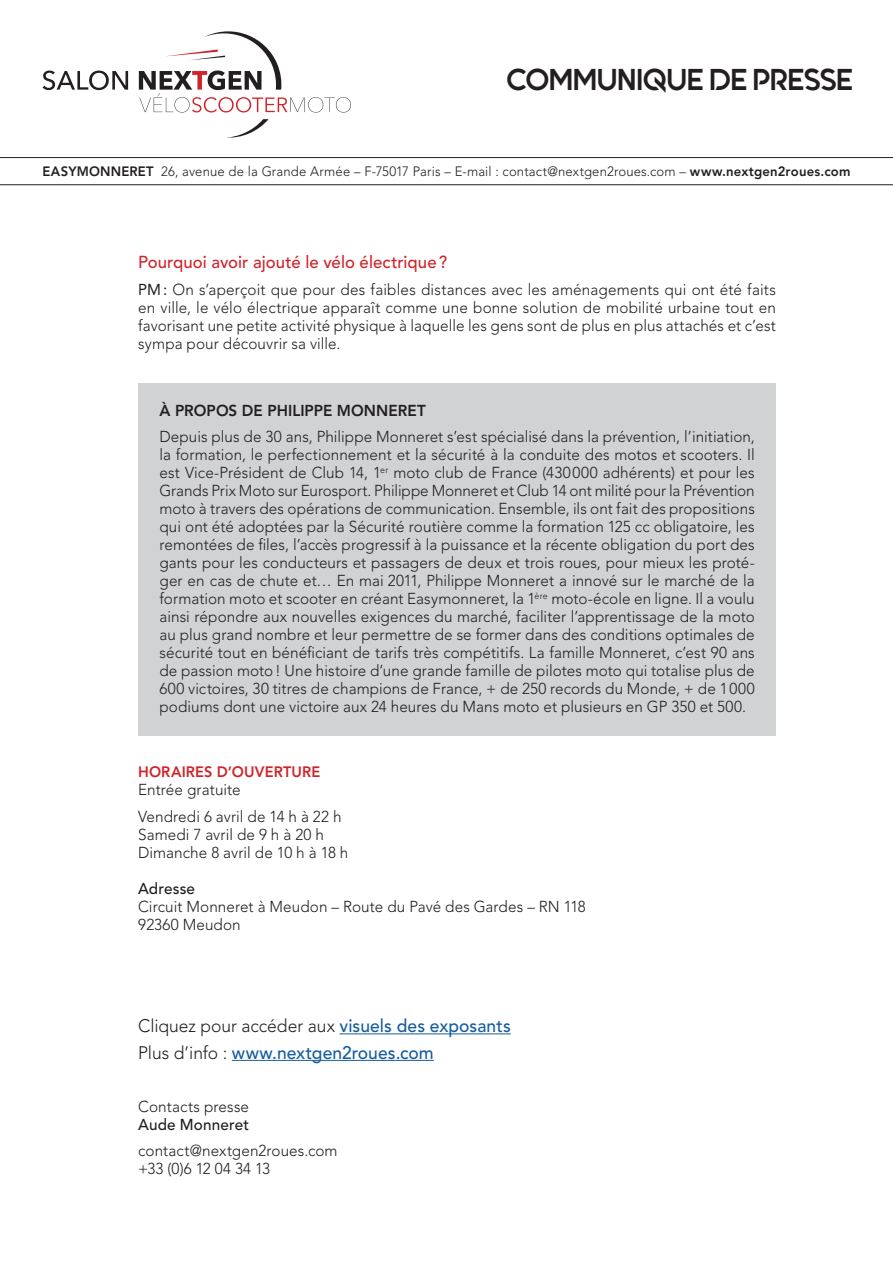
<style>
.page{position:relative;width:893px;height:1263px;background:#fff}
.page>*{position:absolute;margin:0;border:0;box-sizing:border-box;transform-origin:0 0}
.t1{font:700 30px "Quantify";letter-spacing:.015em;color:#231f20}
.t2{font:300 18px "Avenir LT Std";color:#231f20}
.t3{font:500 18px "Avenir LT Std";letter-spacing:.005em;color:#175d9e}
.t4{font:500 17.25px "Avenir LT Std";letter-spacing:.005em;color:#d1232a}
.t5{font:300 15.75px/18px "Avenir LT Std";letter-spacing:.005em;color:#231f20;text-align:justify}
.t6{font:800 15.75px "Avenir LT Std";letter-spacing:.005em;color:#231f20}
.t7{font:500 15.75px "Avenir LT Std";letter-spacing:.01em;color:#231f20}
.t8{font:800 15px "Avenir LT Std";letter-spacing:.01em;color:#d1232a}
.t9{font:300 13.5px "Avenir LT Std";letter-spacing:.01em;color:#231f20}
.s1{font-weight:800}
.s2{font-weight:400}
.s3{font-weight:500;color:#175d9e}
.s4{font-weight:300;color:#231f20}
.s5{font-weight:500}
</style>
<div class="page">
<svg style="left:43px;top:31px;width:308px;height:82px"></svg>
<svg style="left:226px;top:119px;width:43px;height:19px"></svg>
<hr style="left:0;top:157px;width:893px;height:1px;background:#231f20">
<hr style="left:0;top:184px;width:893px;height:1px;background:#231f20">
<div style="left:138px;top:383px;width:638px;height:353px;background:#d1d2d4"></div>
<hr style="left:340px;top:1033px;width:171px;height:1px;background:#175d9e">
<hr style="left:232px;top:1060px;width:202px;height:1px;background:#175d9e">
<p class="t1" style="left:507px;top:64px;width:348px">COMMUNIQUE DE PRESSE</p>
<p class="t9" style="left:43px;top:163px;width:809px"><span class="s1">EASYMONNERET</span> 26, avenue de la Grande Armée – F-75017 Paris – E-mail : contact@nextgen2roues.com – <span class="s1">www.nextgen2roues.com</span></p>
<p class="t4" style="left:138px;top:252px;width:310px">Pourquoi avoir ajouté le vélo électrique?</p>
<p class="t5" style="left:138px;top:280px;width:639px"><span class="s2">PM:</span> On s’aperçoit que pour des faibles distances avec les aménagements qui ont été faits en ville, le vélo électrique apparaît comme une bonne solution de mobilité urbaine tout en favorisant une petite activité physique à laquelle les gens sont de plus en plus attachés et c’est sympa pour découvrir sa ville.</p>
<p class="t6" style="left:159px;top:401px;width:268px">À PROPOS DE PHILIPPE MONNERET</p>
<p class="t5" style="left:159px;top:428px;width:597px">Depuis plus de 30 ans, Philippe Monneret s’est spécialisé dans la prévention, l’initiation, la formation, le perfectionnement et la sécurité à la conduite des motos et scooters. Il est Vice-Président de Club 14, 1<sup>er</sup> moto club de France (430000 adhérents) et pour les Grands Prix Moto sur Eurosport. Philippe Monneret et Club 14 ont milité pour la Prévention moto à travers des opérations de communication. Ensemble, ils ont fait des propositions qui ont été adoptées par la Sécurité routière comme la formation 125 cc obligatoire, les remontées de files, l’accès progressif à la puissance et la récente obligation du port des gants pour les conducteurs et passagers de deux et trois roues, pour mieux les proté&shy;ger en cas de chute et… En mai 2011, Philippe Monneret a innové sur le marché de la formation moto et scooter en créant Easymonneret, la 1<sup>ère</sup> moto-école en ligne. Il a voulu ainsi répondre aux nouvelles exigences du marché, faciliter l’apprentissage de la moto au plus grand nombre et leur permettre de se former dans des conditions optimales de sécurité tout en bénéficiant de tarifs très compétitifs. La famille Monneret, c’est 90 ans de passion moto! Une histoire d’une grande famille de pilotes moto qui totalise plus de 600 victoires, 30 titres de champions de France, + de 250 records du Monde, + de 1000 podiums dont une victoire aux 24 heures du Mans moto et plusieurs en GP 350 et 500.</p>
<p class="t8" style="left:138px;top:763px;width:184px">HORAIRES D’OUVERTURE</p>
<p class="t5" style="left:138px;top:781px;width:104px">Entrée gratuite</p>
<p class="t5" style="left:138px;top:807px;width:205px">Vendredi 6 avril de 14 h à 22 h</p>
<p class="t5" style="left:138px;top:825px;width:187px">Samedi 7 avril de 9 h à 20 h</p>
<p class="t5" style="left:138px;top:843px;width:212px">Dimanche 8 avril de 10 h à 18 h</p>
<p class="t7" style="left:138px;top:879px;width:58px">Adresse</p>
<p class="t5" style="left:138px;top:897px;width:449px">Circuit Monneret à Meudon – Route du Pavé des Gardes – RN 118</p>
<p class="t5" style="left:138px;top:915px;width:104px">92360 Meudon</p>
<p class="t2" style="left:138px;top:1015px;width:374px">Cliquez pour accéder aux <span class="s3">visuels des exposants</span></p>
<p class="t3" style="left:138px;top:1042px;width:297px"><span class="s4">Plus d’info :</span> www.nextgen2roues.com</p>
<p class="t5" style="left:138px;top:1097px;width:112px">Contacts presse<br><span class="s5">Aude Monneret</span></p>
<p class="t5" style="left:138px;top:1142px;width:201px">contact@nextgen2roues.com +33 (0)6 12 04 34 13</p>
</div>
